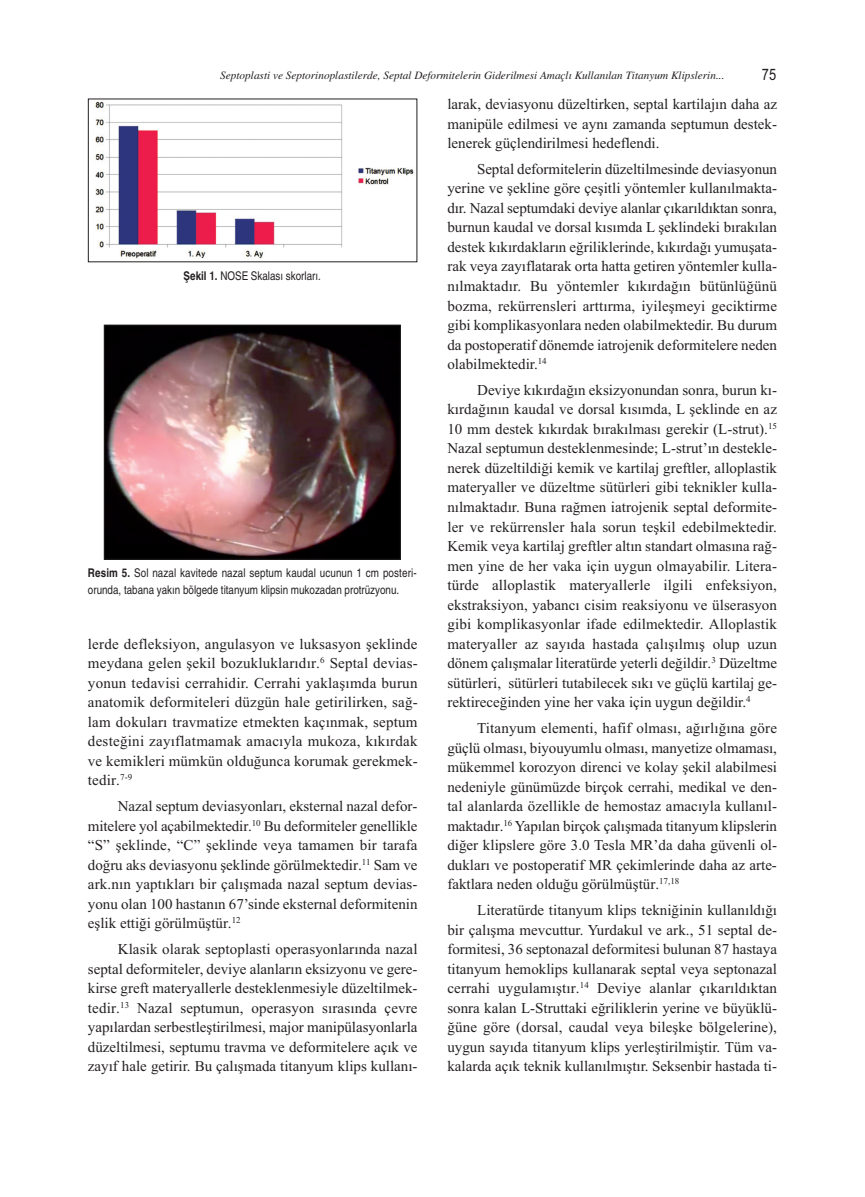
<style>
.page{position:relative;width:865px;height:1197px;background:#fff}
.page>*{position:absolute;margin:0;border:0;box-sizing:border-box;transform-origin:0 0}
.t1{font:15.75px "Arial Narrow";color:#231f20}
.t2{font:15px/19.5px "Times New Roman";color:#231f20;text-align:justify}
.t3{font:condensed 12px/16.5px "Helvetica";color:#231f20}
.t4{font:italic 11.25px "Times";color:#231f20}
.s1{font-weight:700}
</style>
<div class="page">
<img style="left:95px;top:101px;width:319px;height:158px">
<img style="left:106px;top:327px;width:293px;height:230px">
<div style="left:104px;top:325px;width:297px;height:234px;border:1px solid #231f20"></div>
<p class="t4" style="left:220px;top:68px;width:506px">Septoplasti ve Septorinoplastilerde, Septal Deformitelerin Giderilmesi Amaçlı Kullanılan Titanyum Klipslerin...</p>
<p class="t1" style="left:762px;top:65px;width:16px">75</p>
<p class="t3" style="left:184px;top:267px;width:139px"><span class="s1">Şekil 1.</span> NOSE Skalası skorları.</p>
<p class="t3" style="left:88px;top:564px;width:330px"><span class="s1">Resim 5.</span> Sol nazal kavitede nazal septum kaudal ucunun 1 cm posteri&shy;orunda, tabana yakın bölgede titanyum klipsin mukozadan protrüzyonu.</p>
<p class="t2" style="left:88px;top:633px;width:331px">lerde defleksiyon, angulasyon ve luksasyon şeklinde meydana gelen şekil bozukluklarıdır.<sup>6</sup> Septal devias&shy;yonun tedavisi cerrahidir. Cerrahi yaklaşımda burun anatomik deformiteleri düzgün hale getirilirken, sağ&shy;lam dokuları travmatize etmekten kaçınmak, septum desteğini zayıflatmamak amacıyla mukoza, kıkırdak ve kemikleri mümkün olduğunca korumak gerekmek&shy;tedir.<sup>7-9</sup></p>
<p class="t2" style="left:88px;top:796px;width:331px;text-indent:30px">Nazal septum deviasyonları, eksternal nazal defor&shy;mitelere yol açabilmektedir.<sup>10</sup> Bu deformiteler genellikle “S” şeklinde, “C” şeklinde veya tamamen bir tarafa doğru aks deviasyonu şeklinde görülmektedir.<sup>11</sup> Sam ve ark.nın yaptıkları bir çalışmada nazal septum devias&shy;yonu olan 100 hastanın 67’sinde eksternal deformitenin eşlik ettiği görülmüştür.<sup>12</sup></p>
<p class="t2" style="left:88px;top:939px;width:331px;text-indent:30px">Klasik olarak septoplasti operasyonlarında nazal septal deformiteler, deviye alanların eksizyonu ve gere&shy;kirse greft materyallerle desteklenmesiyle düzeltilmek&shy;tedir.<sup>13</sup> Nazal septumun, operasyon sırasında çevre yapılardan serbestleştirilmesi, major manipülasyonlarla düzeltilmesi, septumu travma ve deformitelere açık ve zayıf hale getirir. Bu çalışmada titanyum klips kullanı-</p>
<p class="t2" style="left:447px;top:94px;width:331px">larak, deviasyonu düzeltirken, septal kartilajın daha az manipüle edilmesi ve aynı zamanda septumun destek&shy;lenerek güçlendirilmesi hedeflendi.</p>
<p class="t2" style="left:447px;top:159px;width:331px;text-indent:30px">Septal deformitelerin düzeltilmesinde deviasyonun yerine ve şekline göre çeşitli yöntemler kullanılmakta&shy;dır. Nazal septumdaki deviye alanlar çıkarıldıktan sonra, burnun kaudal ve dorsal kısımda L şeklindeki bırakılan destek kıkırdakların eğriliklerinde, kıkırdağı yumuşata&shy;rak veya zayıflatarak orta hatta getiren yöntemler kulla&shy;nılmaktadır. Bu yöntemler kıkırdağın bütünlüğünü bozma, rekürrensleri arttırma, iyileşmeyi geciktirme gibi komplikasyonlara neden olabilmektedir. Bu durum da postoperatif dönemde iatrojenik deformitelere neden olabilmektedir.<sup>14</sup></p>
<p class="t2" style="left:447px;top:380px;width:331px;text-indent:30px">Deviye kıkırdağın eksizyonundan sonra, burun kı&shy;kırdağının kaudal ve dorsal kısımda, L şeklinde en az 10 mm destek kıkırdak bırakılması gerekir (L-strut).<sup>15<br></sup>Nazal septumun desteklenmesinde; L-strut’ın destekle&shy;nerek düzeltildiği kemik ve kartilaj greftler, alloplastik materyaller ve düzeltme sütürleri gibi teknikler kulla&shy;nılmaktadır. Buna rağmen iatrojenik septal deformite&shy;ler ve rekürrensler hala sorun teşkil edebilmektedir.<br>Kemik veya kartilaj greftler altın standart olmasına rağ&shy;men yine de her vaka için uygun olmayabilir. Litera&shy;türde alloplastik materyallerle ilgili enfeksiyon, ekstraksiyon, yabancı cisim reaksiyonu ve ülserasyon gibi komplikasyonlar ifade edilmektedir. Alloplastik materyaller az sayıda hastada çalışılmış olup uzun dönem çalışmalar literatürde yeterli değildir.<sup>3</sup> Düzeltme sütürleri, sütürleri tutabilecek sıkı ve güçlü kartilaj ge&shy;rektireceğinden yine her vaka için uygun değildir.<sup>4</sup></p>
<p class="t2" style="left:447px;top:718px;width:331px;text-indent:30px">Titanyum elementi, hafif olması, ağırlığına göre güçlü olması, biyouyumlu olması, manyetize olmaması, mükemmel korozyon direnci ve kolay şekil alabilmesi nedeniyle günümüzde birçok cerrahi, medikal ve den&shy;tal alanlarda özellikle de hemostaz amacıyla kullanıl&shy;maktadır.<sup>16</sup> Yapılan birçok çalışmada titanyum klipslerin diğer klipslere göre 3.0 Tesla MR’da daha güvenli ol&shy;dukları ve postoperatif MR çekimlerinde daha az arte&shy;faktlara neden olduğu görülmüştür.<sup>17,18</sup></p>
<p class="t2" style="left:447px;top:900px;width:331px;text-indent:30px">Literatürde titanyum klips tekniğinin kullanıldığı bir çalışma mevcuttur. Yurdakul ve ark., 51 septal de&shy;formitesi, 36 septonazal deformitesi bulunan 87 hastaya titanyum hemoklips kullanarak septal veya septonazal cerrahi uygulamıştır.<sup>14</sup> Deviye alanlar çıkarıldıktan sonra kalan L-Struttaki eğriliklerin yerine ve büyüklü&shy;ğüne göre (dorsal, caudal veya bileşke bölgelerine), uygun sayıda titanyum klips yerleştirilmiştir. Tüm va&shy;kalarda açık teknik kullanılmıştır. Seksenbir hastada ti-</p>
</div>
